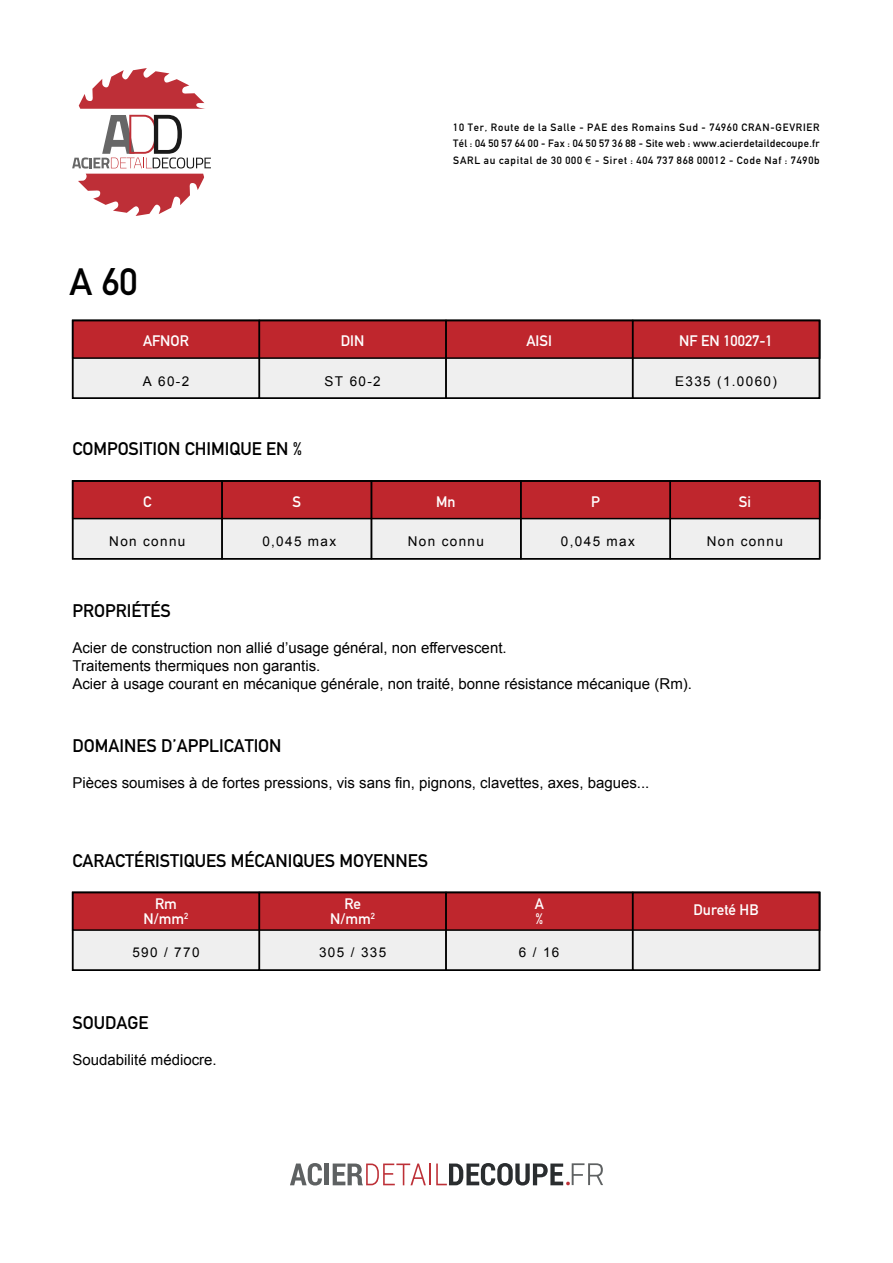
<style>
.page{position:relative;width:893px;height:1263px;background:#fff}
.page>*{position:absolute;margin:0;border:0;box-sizing:border-box;transform-origin:0 0}
.t1{font:700 37.5px "DIN Alternate";color:#000}
.t2{font:700 18px "DIN Alternate";color:#000}
.t3{font:15px/18px "Arial";color:#000}
.t4{font:700 15px/15px "DIN Alternate";color:#fff;text-align:center}
.t5{font:13.5px "Arial";letter-spacing:.1em;color:#000}
.t6{font:700 10.5px/16.5px "DIN Alternate";letter-spacing:.075em;color:#000;text-align:justify}
.s1{font-family:"Arial";font-weight:400}
</style>
<div class="page">
<div style="left:72px;top:480px;width:748px;height:79px;background:#efefef"></div>
<div style="left:72px;top:480px;width:748px;height:39px;background:#bf262d;border:2px solid #000"></div>
<div style="left:72px;top:480px;width:151px;height:79px;border:2px solid #000"></div>
<div style="left:221px;top:480px;width:151px;height:79px;border:2px solid #000"></div>
<div style="left:371px;top:480px;width:151px;height:79px;border:2px solid #000"></div>
<div style="left:520px;top:480px;width:151px;height:79px;border:2px solid #000"></div>
<div style="left:669px;top:480px;width:151px;height:79px;border:2px solid #000"></div>
<svg style="left:290px;top:1163px;width:32px;height:22px"></svg>
<hr style="left:325px;top:1163px;width:4px;height:22px;background:#5e6162">
<svg style="left:333px;top:1163px;width:93px;height:22px"></svg>
<hr style="left:429px;top:1163px;width:2px;height:22px;background:#bd3037">
<svg style="left:436px;top:1163px;width:167px;height:22px"></svg>
<div style="left:72px;top:320px;width:748px;height:79px;background:#efefef"></div>
<div style="left:72px;top:320px;width:748px;height:39px;background:#bf262d;border:2px solid #000"></div>
<div style="left:72px;top:320px;width:188px;height:79px;border:2px solid #000"></div>
<div style="left:259px;top:320px;width:188px;height:79px;border:2px solid #000"></div>
<div style="left:445px;top:320px;width:188px;height:79px;border:2px solid #000"></div>
<div style="left:632px;top:320px;width:188px;height:79px;border:2px solid #000"></div>
<div style="left:72px;top:892px;width:748px;height:79px;background:#efefef"></div>
<div style="left:72px;top:892px;width:748px;height:39px;background:#bf262d;border:2px solid #000"></div>
<div style="left:72px;top:892px;width:188px;height:79px;border:2px solid #000"></div>
<div style="left:259px;top:892px;width:188px;height:79px;border:2px solid #000"></div>
<div style="left:445px;top:892px;width:188px;height:79px;border:2px solid #000"></div>
<div style="left:632px;top:892px;width:188px;height:79px;border:2px solid #000"></div>
<svg style="left:72px;top:68px;width:139px;height:148px"></svg>
<h1 class="t1" style="left:70px;top:253px;width:69px">A 60</h1>
<p class="t6" style="left:453px;top:118px;width:368px">10 Ter, Route de la Salle - PAE des Romains Sud - 74960 CRAN-GEVRIER Tél : 04 50 57 64 00 - Fax : 04 50 57 36 88 - Site web : www.acierdetaildecoupe.fr SARL au capital de 30 000 <span class="s1">€</span> - Siret : 404 737 868 00012 - Code Naf : 7490b</p>
<p class="t4" style="left:143px;top:332px;width:47px">AFNOR</p>
<p class="t4" style="left:341px;top:332px;width:25px">DIN</p>
<p class="t4" style="left:526px;top:332px;width:27px">AISI</p>
<p class="t4" style="left:679px;top:332px;width:95px">NF EN 10027-1</p>
<p class="t5" style="left:143px;top:372px;width:48px">A 60-2</p>
<p class="t5" style="left:325px;top:372px;width:58px">ST 60-2</p>
<p class="t5" style="left:675px;top:372px;width:103px">E335 (1.0060)</p>
<p class="t2" style="left:72px;top:435px;width:231px">COMPOSITION CHIMIQUE EN %</p>
<p class="t4" style="left:143px;top:493px;width:10px">C</p>
<p class="t4" style="left:292px;top:493px;width:10px">S</p>
<p class="t4" style="left:436px;top:493px;width:21px">Mn</p>
<p class="t4" style="left:591px;top:493px;width:10px">P</p>
<p class="t4" style="left:739px;top:493px;width:14px">Si</p>
<p class="t5" style="left:109px;top:533px;width:78px">Non connu</p>
<p class="t5" style="left:262px;top:533px;width:75px">0,045 max</p>
<p class="t5" style="left:408px;top:533px;width:78px">Non connu</p>
<p class="t5" style="left:561px;top:533px;width:75px">0,045 max</p>
<p class="t5" style="left:707px;top:533px;width:78px">Non connu</p>
<p class="t2" style="left:72px;top:597px;width:100px">PROPRIÉTÉS</p>
<p class="t3" style="left:72px;top:639px;width:621px">Acier de construction non allié d’usage général, non effervescent.<br>Traitements thermiques non garantis.<br>Acier à usage courant en mécanique générale, non traité, bonne résistance mécanique (Rm).</p>
<p class="t2" style="left:72px;top:732px;width:211px">DOMAINES D’APPLICATION</p>
<p class="t3" style="left:72px;top:774px;width:578px">Pièces soumises à de fortes pressions, vis sans fin, pignons, clavettes, axes, bagues...</p>
<p class="t2" style="left:72px;top:847px;width:357px">CARACTÉRISTIQUES MÉCANIQUES MOYENNES</p>
<p class="t4" style="left:143px;top:895px;width:47px">Rm<br>N/mm<sup>2</sup></p>
<p class="t4" style="left:330px;top:895px;width:47px">Re<br>N/mm<sup>2</sup></p>
<p class="t4" style="left:535px;top:895px;width:11px;text-align:left">A %</p>
<p class="t5" style="left:132px;top:944px;width:69px">590 / 770</p>
<p class="t5" style="left:319px;top:944px;width:69px">305 / 335</p>
<p class="t5" style="left:519px;top:944px;width:42px">6 / 16</p>
<p class="t2" style="left:72px;top:1009px;width:77px">SOUDAGE</p>
<p class="t3" style="left:72px;top:1051px;width:146px">Soudabilité médiocre.</p>
<p class="t4" style="left:693px;top:901px;width:66px">Dureté HB</p>
</div>
